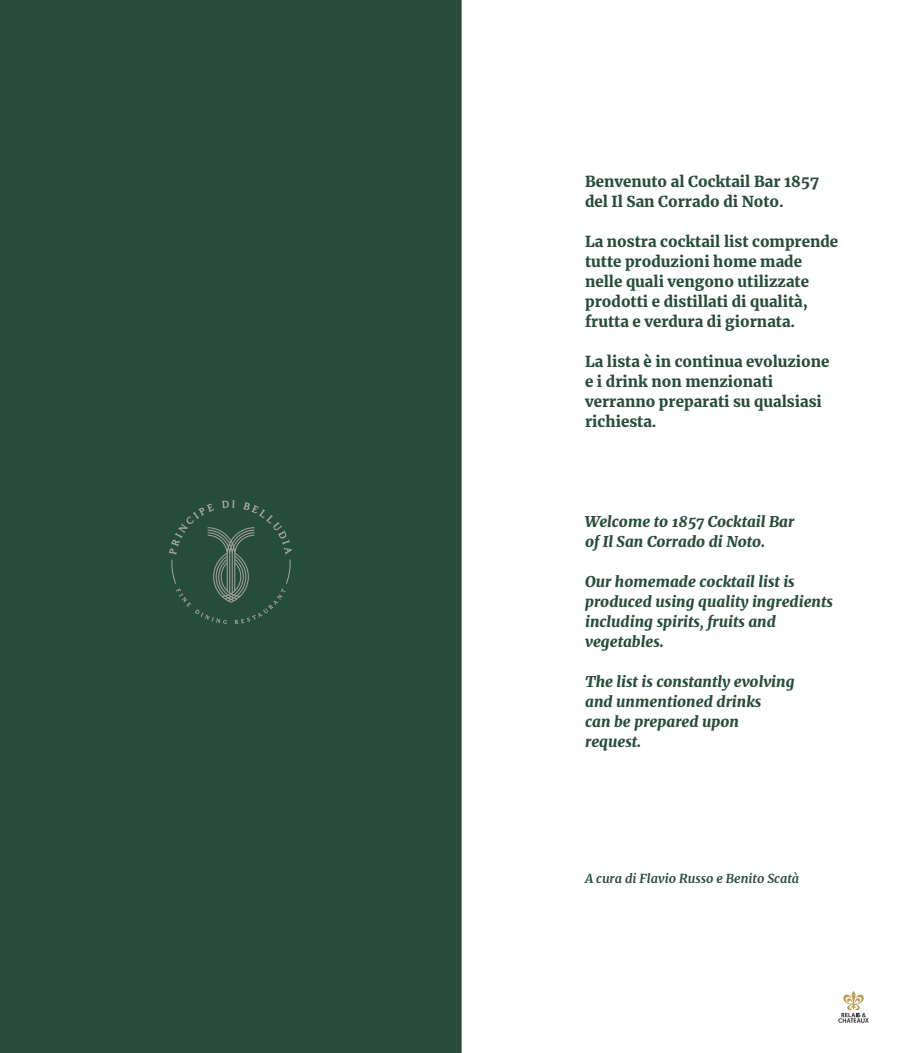
<style>
.page{position:relative;width:922px;height:1053px;background:#fff}
.page>*{position:absolute;margin:0;border:0;box-sizing:border-box;transform-origin:0 0}
.t1{font:900 15px/20px "Merriweather";color:#284d3c}
.t2{font:italic 900 15px/20px "Merriweather";color:#284d3c}
.t3{font:italic 700 12.5px "Merriweather";color:#284d3c}
</style>
<div class="page">
<svg style="left:838px;top:991px;width:30px;height:31px"></svg>
<div style="left:0;top:0;width:461px;height:1052px;background:#264c3c"></div>
<svg style="left:169px;top:500px;width:123px;height:124px"></svg>
<p class="t1" style="left:585px;top:171px;width:235px">Benvenuto al Cocktail Bar 1857 del Il San Corrado di Noto.</p>
<p class="t1" style="left:585px;top:231px;width:254px">La nostra cocktail list comprende tutte produzioni home made nelle quali vengono utilizzate prodotti e distillati di qualità, frutta e verdura di giornata.</p>
<p class="t1" style="left:585px;top:351px;width:246px">La lista è in continua evoluzione e i drink non menzionati verranno preparati su qualsiasi richiesta.</p>
<p class="t2" style="left:585px;top:511px;width:211px">Welcome to 1857 Cocktail Bar of Il San Corrado di Noto.</p>
<p class="t2" style="left:585px;top:571px;width:249px">Our homemade cocktail list is produced using quality ingredients including spirits, fruits and vegetables.</p>
<p class="t2" style="left:585px;top:671px;width:211px">The list is constantly evolving and unmentioned drinks<br>can be prepared upon request.</p>
<p class="t3" style="left:585px;top:869px;width:215px">A cura di Flavio Russo e Benito Scatà</p>
</div>
